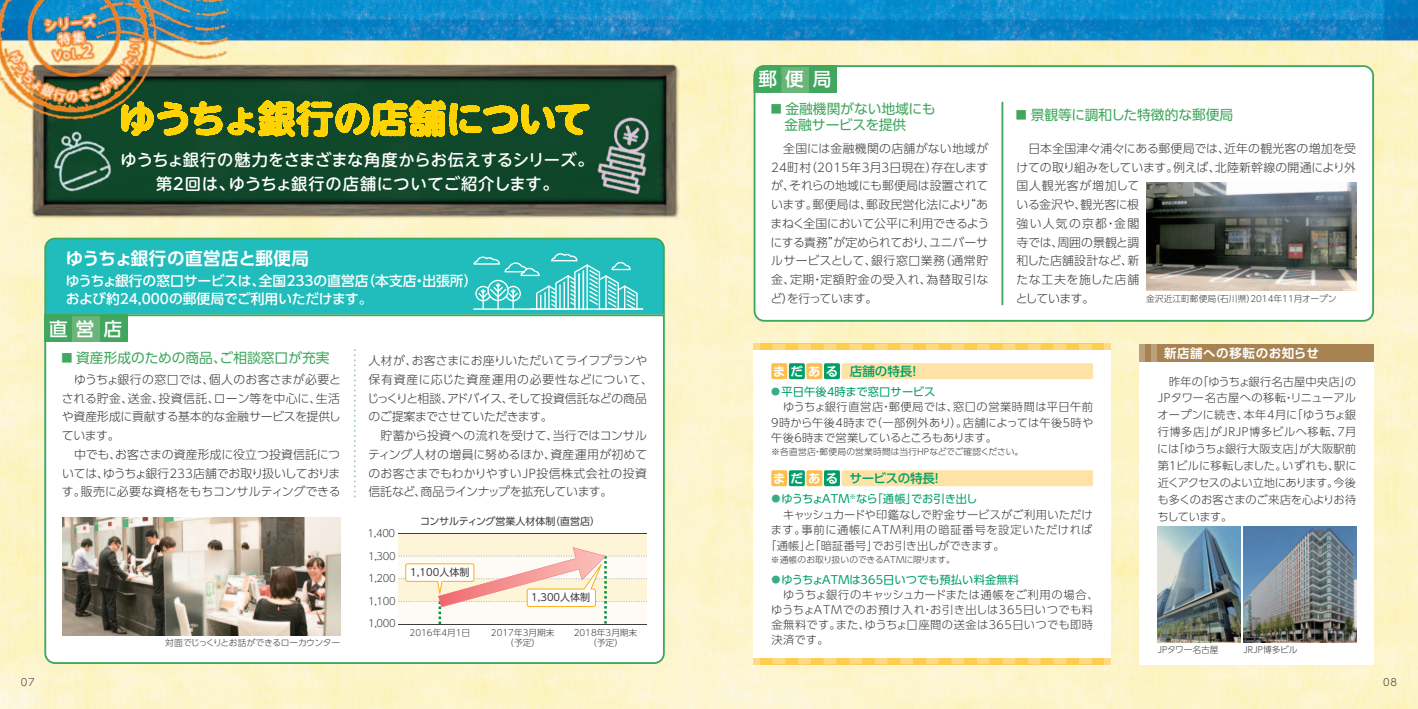
<style>
.page{position:relative;width:1418px;height:709px;background:#fff}
.page>*{position:absolute;margin:0;border:0;box-sizing:border-box;transform-origin:0 0}
.t1{font:18.5px "UD Shin Go Pro Medium 90 pv RKSJ H";letter-spacing:.46em;color:#fff}
.t2{font:17.5px "UD Shin Go Pro De Bold 90 pv RKSJ H";letter-spacing:.03em;color:#fff}
.t3{font:16.25px/23.8px "UD Shin M Go Pro Medium 90 pv RKSJ H";letter-spacing:.01em;color:#fff;text-align:center}
.t4{font:13.75px/16.2px "UD Shin Go Pro Regular 90 pv RKSJ H";color:#41a75e}
.t5{font:13.75px/17.5px "UD Shin Go Pro Medium 90 pv RKSJ H";color:#fff}
.t6{font:12.5px "UD Shin Go Pro Medium 90 pv RKSJ H";letter-spacing:-.015em;color:#009f68}
.t7{font:12.5px "UD Shin Go Pro De Bold 90 pv RKSJ H";letter-spacing:.045em;color:#fff}
.t8{font:11.88px/18.8px "UD Shin Go Pro Light 90 pv RKSJ H";color:#3e3e3f}
.t9{font:11.25px/16.9px "UD Shin Go Pro Light 90 pv RKSJ H";letter-spacing:.015em;color:#3e3e3f;text-align:justify}
.t10{font:11.25px/15px "UD Shin Go Pro Light 90 pv RKSJ H";letter-spacing:.04em;color:#3e3e3f}
.t11{font:11.25px "UD Shin Go Pro Regular 90 pv RKSJ H";color:#009f68}
.t12{font:11.25px "UD Shin Go Pro Light 90 pv RKSJ H";letter-spacing:.075em;color:#3e3e3f}
.t13{font:10px "UD Shin Go Pro Regular 90 pv RKSJ H";color:#3e3e3f}
.t14{font:10px "UD Shin Go Pro Light 90 pv RKSJ H";letter-spacing:-.03em;color:#3e3e3f}
.t15{font:8.75px/10px "UD Shin Go Pro Light 90 pv RKSJ H";color:#3e3e3f;text-align:center}
.t16{font:8.75px "UD Shin Go Pro Light 90 pv RKSJ H";letter-spacing:.02em;color:#3e3e3f}
.t17{font:8.75px "UD Shin Go Pro Light 90 pv RKSJ H";letter-spacing:-.04em;color:#3e3e3f}
.s1{font-size:11px}
.s2{font-family:"Kakumin Pro Bold 90 pv RKSJ H";font-size:12.25px;color:#fff}
.s3{font-size:9px;color:#39ad82}
</style>
<div class="page">
<img style="left:0;top:0;width:1417px;height:709px">
<div style="left:44px;top:238px;width:620px;height:76px;background:#21bdbd"></div>
<div style="left:1139px;top:344px;width:234px;height:320px;background:#fff"></div>
<div style="left:753px;top:344px;width:357px;height:320px;background:#fff"></div>
<svg style="left:121px;top:100px;width:468px;height:37px"></svg>
<svg style="left:753px;top:65px;width:620px;height:257px"></svg>
<svg style="left:473px;top:253px;width:164px;height:55px"></svg>
<hr style="left:473px;top:308px;width:170px;height:2px;background:#fff">
<svg style="left:44px;top:314px;width:620px;height:350px"></svg>
<img style="left:1243px;top:526px;width:113px;height:116px">
<img style="left:1157px;top:526px;width:83px;height:116px">
<div style="left:1139px;top:344px;width:234px;height:17px;background:#a68351"></div>
<div style="left:1139px;top:344px;width:17px;height:17px;background:#bda17c"></div>
<div style="left:1145px;top:344px;width:5px;height:17px;background:#a68351"></div>
<hr style="left:398px;top:624px;width:249px;height:1px;background:#3e3e3f">
<div style="left:753px;top:344px;width:357px;height:6px;background:#fecc4e"></div>
<svg style="left:753px;top:344px;width:6px;height:6px"></svg>
<svg style="left:772px;top:344px;width:319px;height:6px"></svg>
<svg style="left:1104px;top:344px;width:6px;height:6px"></svg>
<div style="left:753px;top:658px;width:357px;height:6px;background:#fecc4e"></div>
<svg style="left:753px;top:658px;width:6px;height:6px"></svg>
<svg style="left:772px;top:658px;width:319px;height:6px"></svg>
<svg style="left:1104px;top:658px;width:6px;height:6px"></svg>
<div style="left:841px;top:363px;width:252px;height:16px;background:#ffe2a5;border-radius:2px"></div>
<div style="left:771px;top:363px;width:16px;height:16px;background:#fdbe4c;border-radius:2px"></div>
<div style="left:789px;top:363px;width:15px;height:16px;background:#009f68;border-radius:2px"></div>
<div style="left:806px;top:363px;width:16px;height:16px;background:#fdbe4c;border-radius:2px"></div>
<div style="left:824px;top:363px;width:16px;height:16px;background:#009f68;border-radius:2px"></div>
<div style="left:841px;top:470px;width:252px;height:16px;background:#ffe2a5;border-radius:2px"></div>
<div style="left:771px;top:470px;width:16px;height:16px;background:#fdbe4c;border-radius:2px"></div>
<div style="left:789px;top:470px;width:15px;height:16px;background:#009f68;border-radius:2px"></div>
<div style="left:806px;top:470px;width:16px;height:16px;background:#fdbe4c;border-radius:2px"></div>
<div style="left:824px;top:470px;width:16px;height:16px;background:#009f68;border-radius:2px"></div>
<h3 class="t3" style="left:121px;top:150px;width:474px">ゆうちょ銀行の魅力をさまざまな角度からお伝えするシリーズ。第2回は、ゆうちょ銀行の店舗についてご紹介します。</h3>
<h2 class="t2" style="left:66px;top:252px;width:244px">ゆうちょ銀行の直営店と郵便局</h2>
<p class="t5" style="left:66px;top:274px;width:413px">ゆうちょ銀行の窓口サービスは、全国233の直営店（本支店・出張所）および約24,000の郵便局でご利用いただけます。</p>
<h1 class="t1" style="left:49px;top:321px;width:74px">直営店</h1>
<p class="t4" style="left:61px;top:351px;width:270px"><span class="s1">■</span> 資産形成のための商品、ご相談窓口が充実</p>
<p class="t8" style="left:367px;top:353px;width:287px">人材が、お客さまにお座りいただいてライフプランや保有資産に応じた資産運用の必要性などについて、じっくりと相談、アドバイス、そして投資信託などの商品のご提案までさせていただきます。<br>　貯蓄から投資への流れを受けて、当行ではコンサルティング人材の増員に努めるほか、資産運用が初めてのお客さまでもわかりやすいJP投信株式会社の投資信託など、商品ラインナップを拡充しています。</p>
<p class="t8" style="left:62px;top:371px;width:280px">　ゆうちょ銀行の窓口では、個人のお客さまが必要とされる貯金、送金、投資信託、ローン等を中心に、生活や資産形成に貢献する基本的な金融サービスを提供しています。<br>　中でも、お客さまの資産形成に役立つ投資信託については、ゆうちょ銀行233店舗でお取り扱いしております。販売に必要な資格をもちコンサルティングできる</p>
<p class="t17" style="left:165px;top:639px;width:176px">対面でじっくりとお話ができるローカウンター</p>
<p class="t14" style="left:367px;top:529px;width:29px">1,400</p>
<p class="t14" style="left:368px;top:552px;width:29px">1,300</p>
<p class="t14" style="left:368px;top:574px;width:29px">1,200</p>
<p class="t14" style="left:368px;top:597px;width:29px">1,100</p>
<p class="t14" style="left:368px;top:620px;width:29px">1,000</p>
<p class="t13" style="left:420px;top:517px;width:182px">コンサルティング営業人材体制（直営店）</p>
<p class="t13" style="left:410px;top:568px;width:61px">1,100人体制</p>
<p class="t13" style="left:531px;top:593px;width:61px">1,300人体制</p>
<p class="t15" style="left:409px;top:628px;width:62px">2016年4月1日</p>
<p class="t15" style="left:491px;top:628px;width:65px">2017年3月期末（予定）</p>
<p class="t15" style="left:573px;top:628px;width:65px">2018年3月期末（予定）</p>
<h1 class="t1" style="left:758px;top:72px;width:74px">郵便局</h1>
<p class="t4" style="left:770px;top:102px;width:166px"><span class="s1">■</span> 金融機関がない地域にも　金融サービスを提供</p>
<p class="t8" style="left:770px;top:140px;width:220px;text-align:justify">　全国には金融機関の店舗がない地域が24町村（2015年3月3日現在）存在しますが、それらの地域にも郵便局は設置されています。郵便局は、郵政民営化法により“あまねく全国において公平に利用できるようにする責務”が定められており、ユニバーサルサービスとして、銀行窓口業務（通常貯金、定期・定額貯金の受入れ、為替取引など）を行っています。</p>
<p class="t4" style="left:1016px;top:109px;width:219px"><span class="s1">■</span> 景観等に調和した特徴的な郵便局</p>
<p class="t8" style="left:1015px;top:140px;width:342px">　日本全国津々浦々にある郵便局では、近年の観光客の増加を受けての取り組みをしています。例えば、北陸新幹線の開通により外国人観光客が増加して<br>いる金沢や、観光客に根<br>強い人気の京都・金閣<br>寺では、周囲の景観と調<br>和した店舗設計など、新<br>たな工夫を施した店舗<br>としています。</p>
<p class="t15" style="left:1146px;top:295px;width:192px">金沢近江町郵便局（石川県）2014年11月オープン</p>
<p class="t7" style="left:1163px;top:348px;width:157px">新店舗への移転のお知らせ</p>
<p class="t6" style="left:772px;top:367px;width:149px"><span class="s2">まだある</span> 店舗の特長！</p>
<p class="t11" style="left:771px;top:387px;width:166px"><span class="s3">●</span>平日午後4時まで窓口サービス</p>
<p class="t9" style="left:771px;top:400px;width:323px;line-height:15.6px">　ゆうちょ銀行直営店・郵便局では、窓口の営業時間は平日午前9時から午後4時まで（一部例外あり）。店舗によっては午後5時や午後6時まで営業しているところもあります。</p>
<p class="t16" style="left:771px;top:449px;width:253px">※各直営店・郵便局の営業時間は当行ＨＰなどでご確認ください。</p>
<p class="t6" style="left:772px;top:474px;width:172px"><span class="s2">まだある</span> サービスの特長！</p>
<p class="t11" style="left:771px;top:494px;width:207px"><span class="s3">●</span>ゆうちょATM<sup>※</sup>なら「通帳」でお引き出し</p>
<p class="t9" style="left:771px;top:507px;width:323px">　キャッシュカードや印鑑なしで貯金サービスがご利用いただけ</p>
<p class="t12" style="left:771px;top:525px;width:323px">ます。事前に通帳にATM利用の暗証番号を設定いただければ</p>
<p class="t9" style="left:765px;top:538px;width:241px">「通帳」と「暗証番号」でお引き出しができます。</p>
<p class="t11" style="left:771px;top:576px;width:249px"><span class="s3">●</span>ゆうちょATMは365日いつでも預払い料金無料</p>
<p class="t10" style="left:771px;top:589px;width:329px">　ゆうちょ銀行のキャッシュカードまたは通帳をご利用の場合、ゆうちょATMでのお預け入れ・お引き出しは365日いつでも料金無料です。また、ゆうちょ口座間の送金は365日いつでも即時決済です。</p>
<p class="t15" style="left:770px;top:556px;width:186px">※通帳のお取り扱いのできるATMに限ります。</p>
<p class="t9" style="left:1157px;top:374px;width:201px">　昨年の「ゆうちょ銀行名古屋中央店」のJPタワー名古屋への移転・リニューアルオープンに続き、本年4月に「ゆうちょ銀行博多店」がJRJP博多ビルへ移転、7月には「ゆうちょ銀行大阪支店」が大阪駅前第１ビルに移転しました。いずれも、駅に近くアクセスのよい立地にあります。今後も多くのお客さまのご来店を心よりお待ちしています。</p>
<p class="t15" style="left:1157px;top:646px;width:63px">JPタワー名古屋</p>
<p class="t15" style="left:1243px;top:646px;width:55px">JRJP博多ビル</p>
<p class="t14" style="left:21px;top:678px;width:15px">07</p>
<p class="t14" style="left:1383px;top:678px;width:15px">08</p>
</div>
